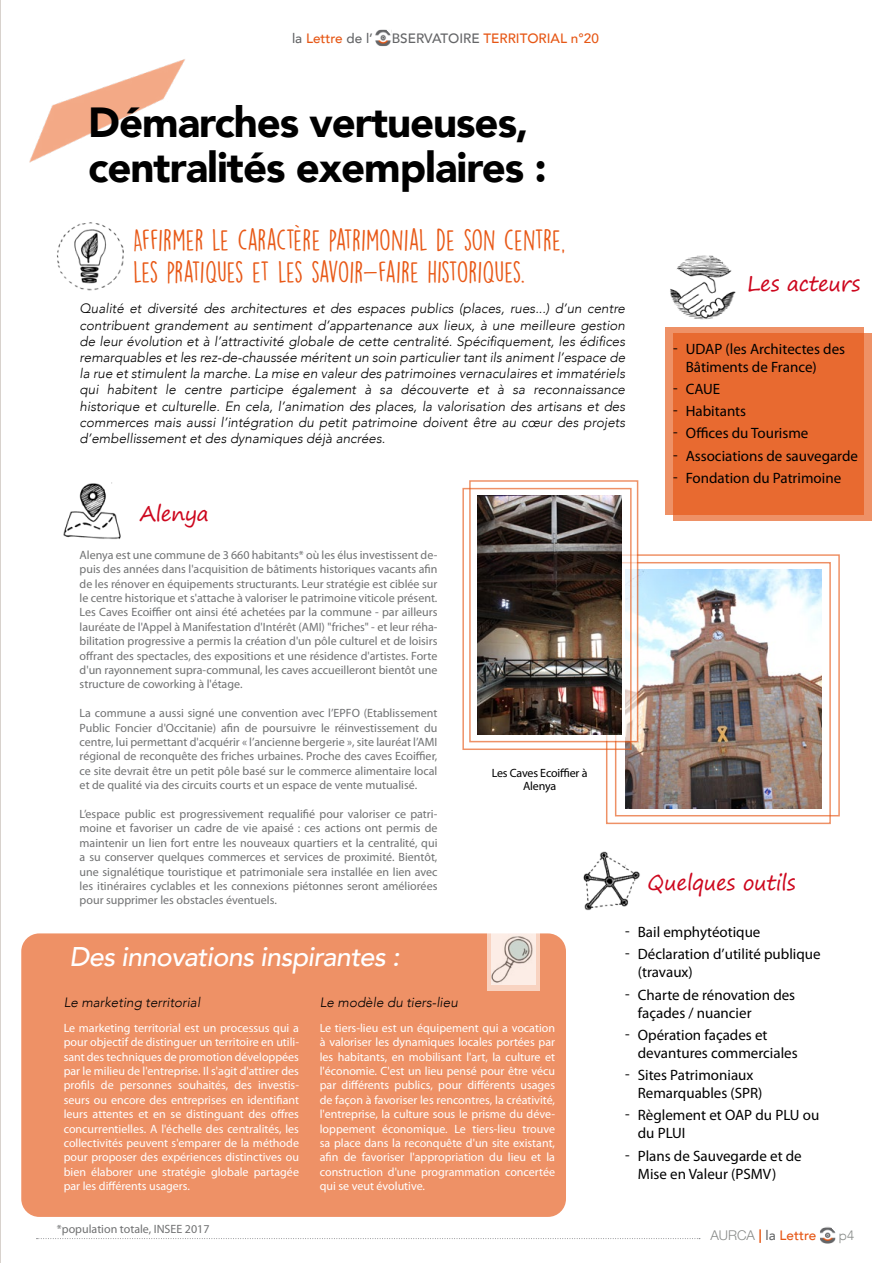
<style>
.page{position:relative;width:893px;height:1263px;background:#fff}
.page>*{position:absolute;margin:0;border:0;box-sizing:border-box;transform-origin:0 0}
.t1{font:900 42px/45px "Avenir";letter-spacing:-.025em;color:#000}
.t2{font:27px/32.4px "DK Lemon Yellow Sun";letter-spacing:-.02em;color:#e85816}
.t3{font:italic 500 27px "Avenir";letter-spacing:-.025em;color:#fff}
.t4{font:21px "Segoe Print";letter-spacing:-.025em;color:#cd071e}
.t5{font:15px/22.2px "Myriad Pro";color:#000}
.t6{font:italic 300 13.5px/16.2px "Avenir";color:#000;text-align:justify}
.t7{font:500 13.5px "Avenir";color:#e65614}
.t8{font:300 13.5px "Avenir";color:#898c8a}
.t9{font:12px/14.4px "Myriad Pro";color:#707172;text-align:justify}
.t10{font:12px/14.4px "Myriad Pro";color:#fff;text-align:justify}
.t11{font:12px/13.5px "Myriad Pro";letter-spacing:-.02em;color:#000;text-align:center}
.s1{color:#646567}
.s2{font-family:"Helvetica Neue LT Std";font-weight:300;color:#8a8c8a}
.s3{font-family:"Helvetica Neue LT Std";font-weight:700;color:#e55613}
</style>
<div class="page">
<img style="left:821px;top:1229px;width:13px;height:13px">
<div style="left:819px;top:1227px;width:17px;height:17px;border:1px solid #fff"></div>
<svg style="left:831px;top:1227px;width:5px;height:6px"></svg>
<img style="left:29px;top:59px;width:156px;height:104px">
<img style="left:376px;top:31px;width:13px;height:14px">
<div style="left:374px;top:29px;width:17px;height:18px;border:1px solid #fff"></div>
<svg style="left:387px;top:29px;width:5px;height:7px"></svg>
<svg style="left:37px;top:1238px;width:663px;height:1px"></svg>
<img style="left:626px;top:570px;width:196px;height:238px">
<svg style="left:469px;top:480px;width:169px;height:262px"></svg>
<img style="left:477px;top:496px;width:145px;height:238px">
<svg style="left:673px;top:333px;width:199px;height:187px;background:#ed8b5e"></svg>
<svg style="left:665px;top:327px;width:198px;height:187px;background:#e86c34"></svg>
<div style="left:21px;top:933px;width:545px;height:284px;background:#ee9166;border-radius:18px"></div>
<img style="left:63px;top:482px;width:58px;height:57px">
<img style="left:670px;top:255px;width:66px;height:65px">
<img style="left:57px;top:222px;width:67px;height:69px">
<svg style="left:487px;top:933px;width:53px;height:58px"></svg>
<img style="left:492px;top:933px;width:44px;height:52px">
<img style="left:583px;top:851px;width:57px;height:60px">
<hr style="left:0;top:0;width:1px;height:1263px;background:#b1a59b">
<p class="t7" style="left:292px;top:26px;width:308px"><span class="s1">la</span> Lettre <span class="s1">de l’ OBSERVATOIRE</span> TERRITORIAL n°20</p>
<h1 class="t1" style="left:88px;top:99px;width:460px">Démarches vertueuses, centralités exemplaires :</h1>
<h2 class="t2" style="left:133px;top:223px;width:434px">Affirmer le caractère patrimonial de son centre, les pratiques et les savoir-faire historiques.</h2>
<p class="t6" style="left:80px;top:301px;width:547px">Qualité et diversité des architectures et des espaces publics (places, rues...) d’un centre contribuent grandement au sentiment d’appartenance aux lieux, à une meilleure gestion de leur évolution et à l’attractivité globale de cette centralité. Spécifiquement, les édifices remarquables et les rez-de-chaussée méritent un soin particulier tant ils animent l’espace de la rue et stimulent la marche. La mise en valeur des patrimoines vernaculaires et immatériels qui habitent le centre participe également à sa découverte et à sa reconnaissance historique et culturelle. En cela, l’animation des places, la valorisation des artisans et des commerces mais aussi l’intégration du petit patrimoine doivent être au cœur des projets d’embellissement et des dynamiques déjà ancrées.</p>
<h3 class="t4" style="left:140px;top:494px;width:71px">Alenya</h3>
<p class="t9" style="left:80px;top:547px;width:359px">Alenya est une commune de 3 660 habitants* où les élus investissent de&shy;puis des années dans l'acquisition de bâtiments historiques vacants afin de les rénover en équipements structurants. Leur stratégie est ciblée sur le centre historique et s'attache à valoriser le patrimoine viticole présent.<br>Les Caves Ecoiffier ont ainsi été achetées par la commune - par ailleurs lauréate de l'Appel à Manifestation d'Intérêt (AMI) "friches" - et leur réha&shy;bilitation progressive a permis la création d'un pôle culturel et de loisirs offrant des spectacles, des expositions et une résidence d'artistes. Forte d'un rayonnement supra-communal, les caves accueilleront bientôt une structure de coworking à l'étage.</p>
<p class="t9" style="left:80px;top:706px;width:359px">La commune a aussi signé une convention avec l’EPFO (Etablissement Public Foncier d'Occitanie) afin de poursuivre le réinvestissement du centre, lui permettant d'acquérir « l’ancienne bergerie », site lauréat l’AMI régional de reconquête des friches urbaines. Proche des caves Ecoiffier, ce site devrait être un petit pôle basé sur le commerce alimentaire local et de qualité via des circuits courts et un espace de vente mutualisé.</p>
<p class="t9" style="left:80px;top:806px;width:359px">L’espace public est progressivement requalifié pour valoriser ce patri&shy;moine et favoriser un cadre de vie apaisé : ces actions ont permis de maintenir un lien fort entre les nouveaux quartiers et la centralité, qui a su conserver quelques commerces et services de proximité. Bientôt, une signalétique touristique et patrimoniale sera installée en lien avec les itinéraires cyclables et les connexions piétonnes seront améliorées pour supprimer les obstacles éventuels.</p>
<p class="t11" style="left:492px;top:765px;width:97px">Les Caves Ecoiffier à<br>Alenya</p>
<h3 class="t4" style="left:747px;top:265px;width:115px">Les acteurs</h3>
<p class="t5" style="left:686px;top:339px;width:161px;line-height:18px;text-indent:-13px">ű UDAP (les Architectes des<br>Bâtiments de France)</p>
<p class="t5" style="left:673px;top:377px;width:187px">ű CAUE<br>ű Habitants<br>ű Offices du Tourisme<br>ű Associations de sauvegarde ű Fondation du Patrimoine</p>
<h3 class="t4" style="left:648px;top:863px;width:149px">Quelques outils</h3>
<h2 class="t3" style="left:69px;top:941px;width:332px">Des innovations inspirantes :</h2>
<p class="t6" style="left:64px;top:994px;width:138px">Le marketing territorial</p>
<p class="t6" style="left:320px;top:994px;width:140px">Le modèle du tiers-lieu</p>
<p class="t10" style="left:64px;top:1020px;width:237px">Le marketing territorial est un processus qui a pour objectif de distinguer un territoire en utili&shy;sant des techniques de promotion développées par le milieu de l'entreprise. Il s'agit d'attirer des profils de personnes souhaités, des investis&shy;seurs ou encore des entreprises en identifiant leurs attentes et en se distinguant des offres concurrentielles. A l'échelle des centralités, les collectivités peuvent s'emparer de la méthode pour proposer des expériences distinctives ou bien élaborer une stratégie globale partagée par les différents usagers.</p>
<p class="t10" style="left:320px;top:1020px;width:237px">Le tiers-lieu est un équipement qui a vocation à valoriser les dynamiques locales portées par les habitants, en mobilisant l'art, la culture et l'économie. C'est un lieu pensé pour être vécu par différents publics, pour différents usages de façon à favoriser les rencontres, la créativité, l'entreprise, la culture sous le prisme du déve&shy;loppement économique. Le tiers-lieu trouve sa place dans la reconquête d'un site existant, afin de favoriser l'appropriation du lieu et la construction d'une programmation concertée qui se veut évolutive.</p>
<p class="t9" style="left:57px;top:1221px;width:154px">*population totale, INSEE 2017</p>
<p class="t5" style="left:625px;top:921px;width:197px">ű Bail emphytéotique<br>ű Déclaration d’utilité publique</p>
<p class="t5" style="left:625px;top:961px;width:172px;text-indent:13px">(travaux)<br>ű Charte de rénovation des</p>
<p class="t5" style="left:625px;top:1001px;width:144px;text-align:center">façades / nuancier<br>ű Opération façades et</p>
<p class="t5" style="left:625px;top:1041px;width:174px;text-indent:13px">devantures commerciales ű Sites Patrimoniaux</p>
<p class="t5" style="left:625px;top:1082px;width:196px;text-indent:13px">Remarquables (SPR)<br>ű Règlement et OAP du PLU ou</p>
<p class="t5" style="left:625px;top:1122px;width:178px;text-indent:13px">du PLUI<br>ű Plans de Sauvegarde et de</p>
<p class="t5" style="left:638px;top:1162px;width:140px">Mise en Valeur (PSMV)</p>
<p class="t7" style="left:710px;top:1223px;width:108px"><span class="s2">AURCA</span> <span class="s3">|</span> <span class="s1">la</span> Lettre</p>
<p class="t8" style="left:839px;top:1227px;width:17px">p4</p>
</div>
